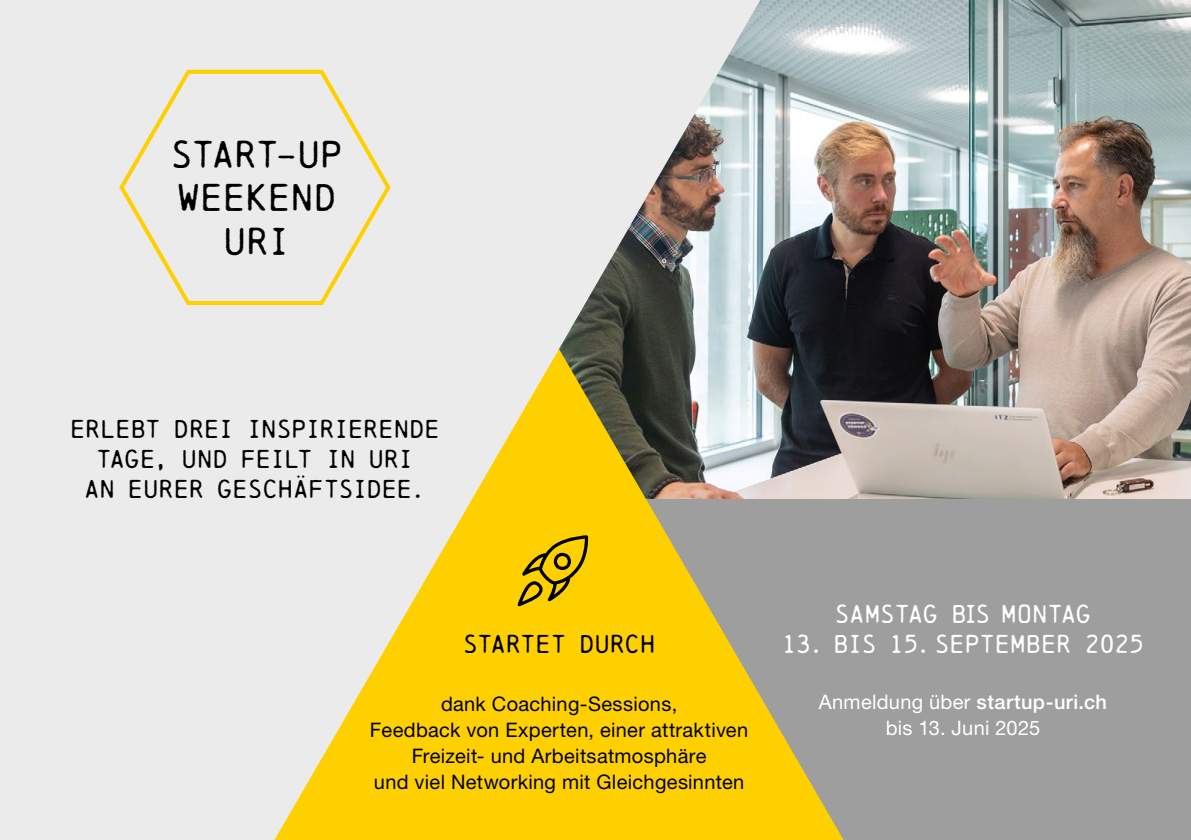
<style>
.page{position:relative;width:1191px;height:840px;background:#fff}
.page>*{position:absolute;margin:0;border:0;box-sizing:border-box;transform-origin:0 0}
.t1{font:36px/43.2px "Chainprinter";letter-spacing:-.015em;color:#000;text-align:center}
.t2{font:24px/30px "Chainprinter";letter-spacing:-.015em;color:#000;text-align:center}
.t3{font:24px "Chainprinter";letter-spacing:-.02em;color:#fff}
.t4{font:20px/26px "Helvetica Neue LT Std";letter-spacing:.015em;color:#000;text-align:center}
.t5{font:20px/26px "Helvetica Neue LT Std";letter-spacing:.01em;color:#fff;text-align:center}
.s1{font-weight:500}
</style>
<div class="page">
<div style="left:0;top:0;width:558px;height:839px;background:#ebebeb"></div>
<img style="left:558px;top:0;width:633px;height:499px">
<div style="left:637px;top:499px;width:554px;height:340px;background:#9e9e9e"></div>
<svg style="left:274px;top:349px;width:569px;height:490px;background:#dcc55f"></svg>
<svg style="left:517px;top:535px;width:72px;height:71px;background:#c8a300"></svg>
<div style="left:117px;top:66px;width:276px;height:241px;background:#ebebeb"></div>
<h1 class="t1" style="left:170px;top:132px;width:175px">START-UP<br>WEEKEND<br>URI</h1>
<p class="t2" style="left:70px;top:413px;width:371px">ERLEBT DREI INSPIRIERENDE<br>TAGE, UND FEILT IN URI<br>AN EURER GESCHÄFTSIDEE.</p>
<p class="t2" style="left:463px;top:628px;width:194px">STARTET DURCH</p>
<p class="t4" style="left:370px;top:690px;width:380px">dank Coaching-Sessions,<br>Feedback von Experten, einer attraktiven Freizeit- und Arbeitsatmosphäre<br>und viel Networking mit Gleichgesinnten</p>
<p class="t3" style="left:834px;top:599px;width:258px">SAMSTAG BIS MONTAG</p>
<p class="t3" style="left:781px;top:629px;width:364px">13. BIS 15. SEPTEMBER 2025</p>
<p class="t5" style="left:818px;top:688px;width:290px">Anmeldung über <span class="s1">startup-uri.ch </span>bis 13. Juni 2025</p>
</div>
